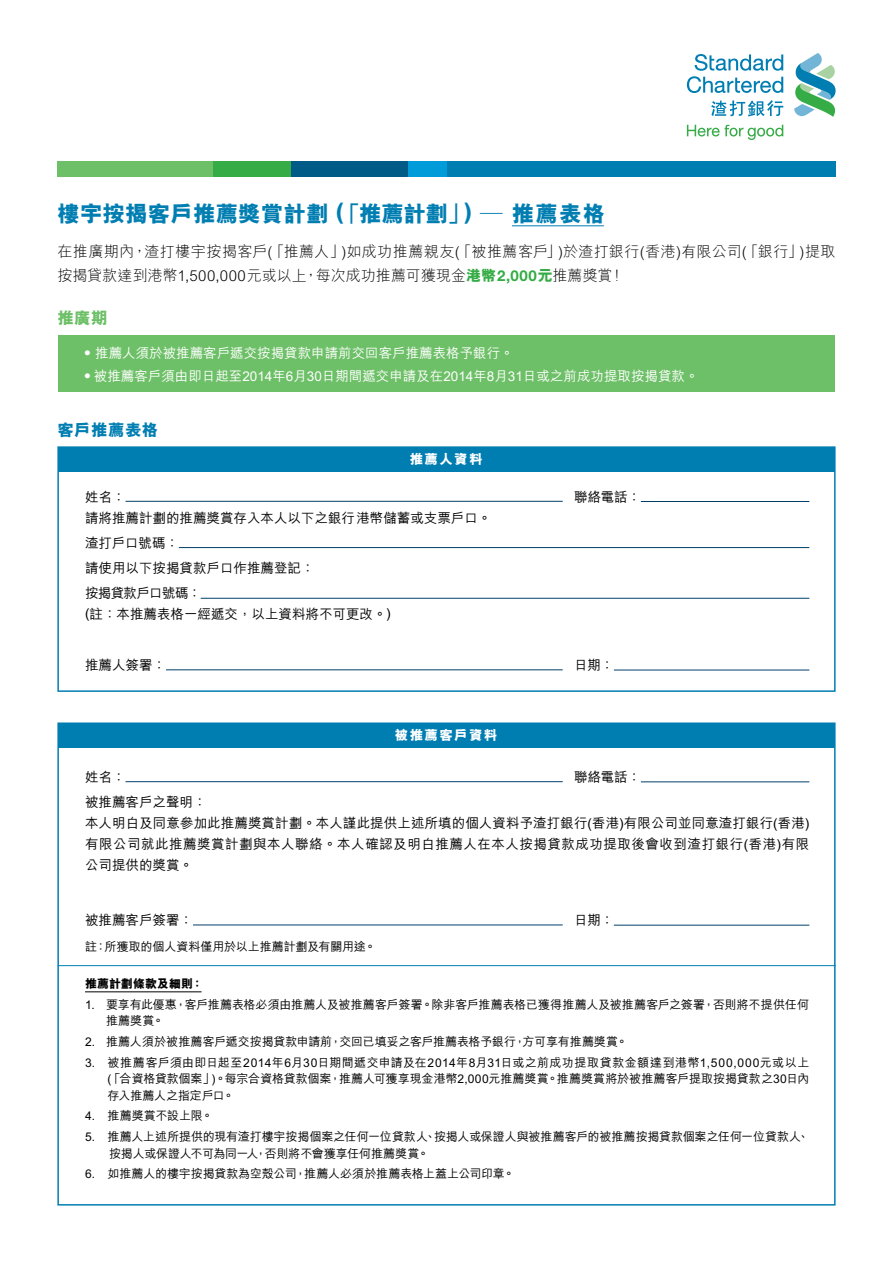
<style>
.page{position:relative;width:893px;height:1263px;background:#fff}
.page>*{position:absolute;margin:0;border:0;box-sizing:border-box;transform-origin:0 0}
.t1{font:800 22.5px "M Hei";letter-spacing:.005em;color:#007eb2}
.t2{font:800 16.5px "M Hei";letter-spacing:.025em;color:#007eb2}
.t3{font:800 16.5px "M Hei";color:#6dc067}
.t4{font:300 15px/24px "M Hei";letter-spacing:.02em;color:#000}
.t5{font:500 13.5px/25.2px "M Hei";color:#000}
.t6{font:500 13.5px/23.7px "M Hei";color:#fff}
.t7{font:800 13.5px "M Hei";letter-spacing:.1em;color:#fff}
.t8{font:500 12px/16.5px "M Hei";letter-spacing:-.01em;color:#000}
.t9{font:800 12px "M Hei";color:#000}
.s1{font-weight:800;color:#35ac46}
.s2{font-family:"Helvetica Neue";font-weight:700;color:#35ac46}
</style>
<div class="page">
<div style="left:58px;top:447px;width:777px;height:24px;background:#007eb2"></div>
<div style="left:57px;top:161px;width:779px;height:16px;background:#6dc067"></div>
<div style="left:446px;top:161px;width:390px;height:16px;background:#007eb2"></div>
<div style="left:408px;top:161px;width:38px;height:16px;background:#009bd9"></div>
<div style="left:291px;top:161px;width:117px;height:16px;background:#005c87"></div>
<div style="left:213px;top:161px;width:78px;height:16px;background:#35ac46"></div>
<div style="left:57px;top:446px;width:779px;height:246px;border:2px solid #007eb2"></div>
<hr style="left:126px;top:501px;width:437px;height:1px;background:#003f6b">
<hr style="left:641px;top:501px;width:168px;height:1px;background:#003f6b">
<hr style="left:179px;top:547px;width:630px;height:1px;background:#003f6b">
<hr style="left:201px;top:598px;width:608px;height:1px;background:#003f6b">
<hr style="left:166px;top:669px;width:397px;height:1px;background:#003f6b">
<hr style="left:614px;top:670px;width:195px;height:1px;background:#003f6b">
<div style="left:58px;top:723px;width:777px;height:24px;background:#007eb2"></div>
<div style="left:57px;top:722px;width:779px;height:483px;border:2px solid #007eb2"></div>
<hr style="left:126px;top:781px;width:437px;height:1px;background:#003f6b">
<hr style="left:641px;top:781px;width:168px;height:1px;background:#003f6b">
<hr style="left:193px;top:924px;width:370px;height:1px;background:#003f6b">
<hr style="left:614px;top:925px;width:195px;height:1px;background:#003f6b">
<div style="left:58px;top:335px;width:777px;height:57px;background:#6dc067"></div>
<hr style="left:85px;top:991px;width:117px;height:1px;background:#000">
<hr style="left:58px;top:965px;width:778px;height:1px;background:#007eb2">
<svg style="left:687px;top:125px;width:96px;height:15px"></svg>
<svg style="left:794px;top:53px;width:42px;height:64px"></svg>
<svg style="left:687px;top:54px;width:96px;height:39px"></svg>
<svg style="left:711px;top:100px;width:72px;height:16px"></svg>
<hr style="left:512px;top:225px;width:92px;height:1px;background:#007eb2">
<h1 class="t1" style="left:57px;top:202px;width:549px">樓宇按揭客戶推薦獎賞計劃 (「推薦計劃」) — 推薦表格</h1>
<p class="t4" style="left:57px;top:240px;width:780px">在推廣期內，渣打樓宇按揭客戶(「推薦人」)如成功推薦親友(「被推薦客戶」)於渣打銀行(香港)有限公司(「銀行」)提取按揭貸款達到港幣1,500,000元或以上，每次成功推薦可獲現金<span class="s1">港幣</span><span class="s2">2,000</span><span class="s1">元</span>推薦獎賞！</p>
<h2 class="t3" style="left:57px;top:309px;width:52px">推廣期</h2>
<p class="t6" style="left:80px;top:341px;width:620px">·推薦人須於被推薦客戶遞交按揭貸款申請前交回客戶推薦表格予銀行。<br>·被推薦客戶須由即日起至2014年6月30日期間遞交申請及在2014年8月31日或之前成功提取按揭貸款。</p>
<h2 class="t2" style="left:57px;top:421px;width:103px">客戶推薦表格</h2>
<p class="t7" style="left:410px;top:452px;width:74px">推薦人資料</p>
<p class="t5" style="left:85px;top:484px;width:42px">姓名：</p>
<p class="t5" style="left:574px;top:484px;width:68px">聯絡電話：</p>
<p class="t5" style="left:85px;top:505px;width:408px">請將推薦計劃的推薦獎賞存入本人以下之銀行港幣儲蓄或支票戶口。渣打戶口號碼：<br>請使用以下按揭貸款戶口作推薦登記：<br>按揭貸款戶口號碼：</p>
<p class="t5" style="left:85px;top:602px;width:307px">(註：本推薦表格一經遞交，以上資料將不可更改。)</p>
<p class="t5" style="left:85px;top:653px;width:82px">推薦人簽署：</p>
<p class="t5" style="left:574px;top:653px;width:42px">日期：</p>
<p class="t7" style="left:395px;top:728px;width:104px">被推薦客戶資料</p>
<p class="t5" style="left:85px;top:765px;width:42px">姓名：</p>
<p class="t5" style="left:574px;top:765px;width:68px">聯絡電話：</p>
<p class="t5" style="left:85px;top:792px;width:726px;line-height:21px">被推薦客戶之聲明：<br>本人明白及同意參加此推薦獎賞計劃。本人謹此提供上述所填的個人資料予渣打銀行(香港)有限公司並同意渣打銀行(香港)有限公司就此推薦獎賞計劃與本人聯絡。本人確認及明白推薦人在本人按揭貸款成功提取後會收到渣打銀行(香港)有限公司提供的獎賞。</p>
<p class="t5" style="left:85px;top:908px;width:109px">被推薦客戶簽署：</p>
<p class="t5" style="left:574px;top:908px;width:42px">日期：</p>
<p class="t8" style="left:85px;top:938px;width:293px">註：所獲取的個人資料僅用於以上推薦計劃及有關用途。</p>
<p class="t9" style="left:85px;top:977px;width:120px">推薦計劃條款及細則：</p>
<p class="t8" style="left:106px;top:996px;width:705px;text-indent:-21px">1. 要享有此優惠，客戶推薦表格必須由推薦人及被推薦客戶簽署。除非客戶推薦表格已獲得推薦人及被推薦客戶之簽署，否則將不提供任何推薦獎賞。</p>
<p class="t8" style="left:85px;top:1033px;width:544px">2. 推薦人須於被推薦客戶遞交按揭貸款申請前，交回已填妥之客戶推薦表格予銀行，方可享有推薦獎賞。</p>
<p class="t8" style="left:108px;top:1054px;width:703px;text-align:justify;text-indent:-22px">3. 被推薦客戶須由即日起至2014年6月30日期間遞交申請及在2014年8月31日或之前成功提取貸款金額達到港幣1,500,000元或以上(「合資格貸款個案」)。每宗合資格貸款個案，推薦人可獲享現金港幣2,000元推薦獎賞。推薦獎賞將於被推薦客戶提取按揭貸款之30日內存入推薦人之指定戶口。</p>
<p class="t8" style="left:85px;top:1108px;width:129px">4. 推薦獎賞不設上限。</p>
<p class="t8" style="left:109px;top:1129px;width:702px;text-indent:-24px">5. 推薦人上述所提供的現有渣打樓宇按揭個案之任何一位貸款人、按揭人或保證人與被推薦客戶的被推薦按揭貸款個案之任何一位貸款人、按揭人或保證人不可為同一人，否則將不會獲享任何推薦獎賞。</p>
<p class="t8" style="left:85px;top:1166px;width:431px">6. 如推薦人的樓宇按揭貸款為空殼公司，推薦人必須於推薦表格上蓋上公司印章。</p>
</div>
